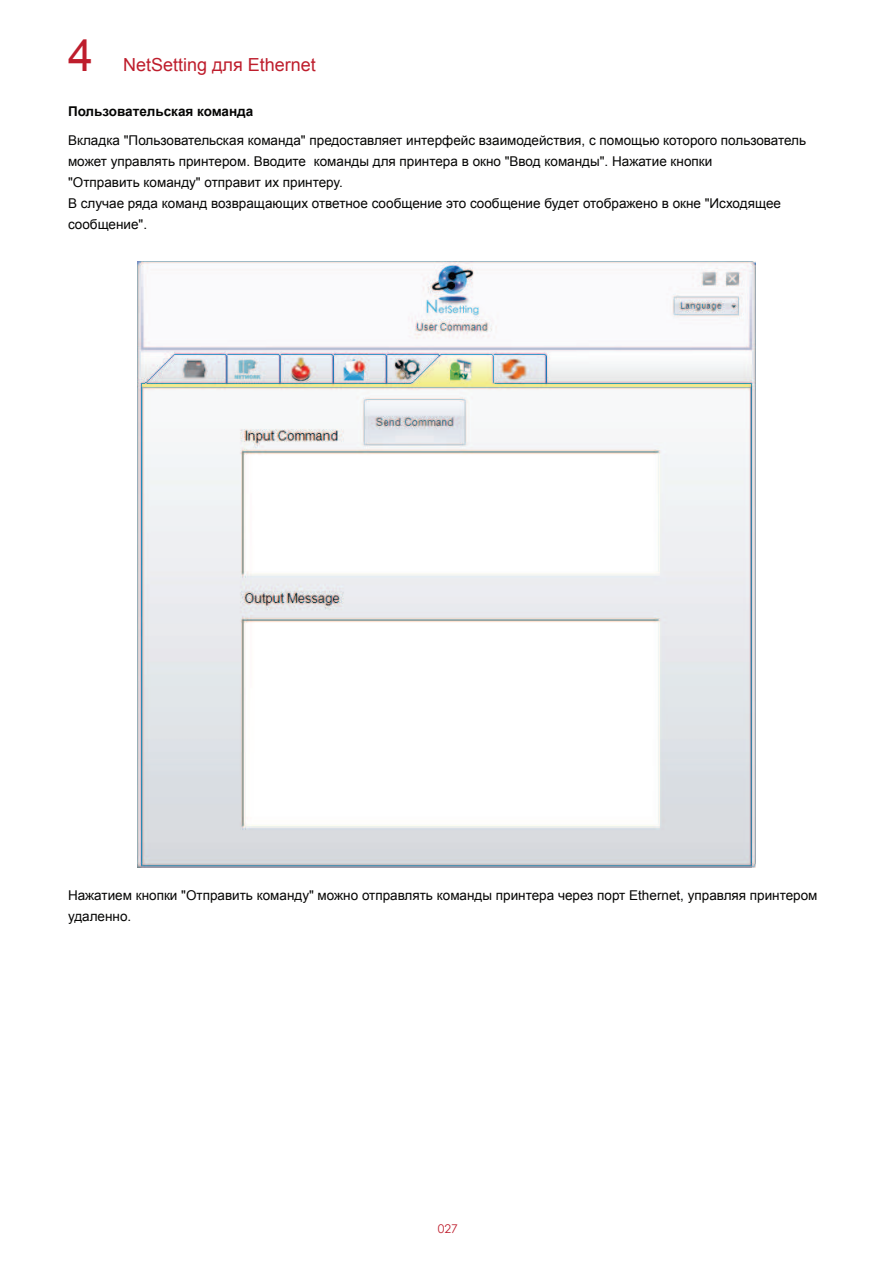
<style>
.page{position:relative;width:893px;height:1263px;background:#fff}
.page>*{position:absolute;margin:0;border:0;box-sizing:border-box;transform-origin:0 0}
.t1{font:18px "Arial";color:#be1d2c}
.t2{font:13.5px/21px "Arial";color:#050504}
.t3{font:700 13.5px "Arial";color:#050504}
.t4{font:12px "Century Gothic";color:#be1d2c}
.s1{font-size:45px}
</style>
<div class="page">
<img style="left:137px;top:262px;width:618px;height:605px">
<h1 class="t1" style="left:68px;top:53px;width:249px"><span class="s1">4</span> NetSetting для Ethernet</h1>
<p class="t3" style="left:68px;top:103px;width:187px">Пользовательская команда</p>
<p class="t2" style="left:68px;top:130px;width:740px">Вкладка "Пользовательская команда" предоставляет интерфейс взаимодействия, с помощью которого пользователь может управлять принтером. Вводите команды для принтера в окно "Ввод команды". Нажатие кнопки<br>"Отправить команду" отправит их принтеру.<br>В случае ряда команд возвращающих ответное сообщение это сообщение будет отображено в окне "Исходящее сообщение".</p>
<p class="t2" style="left:68px;top:885px;width:751px">Нажатием кнопки "Отправить команду" можно отправлять команды принтера через порт Ethernet, управляя принтером удаленно.</p>
<p class="t4" style="left:438px;top:1224px;width:21px">027</p>
</div>
